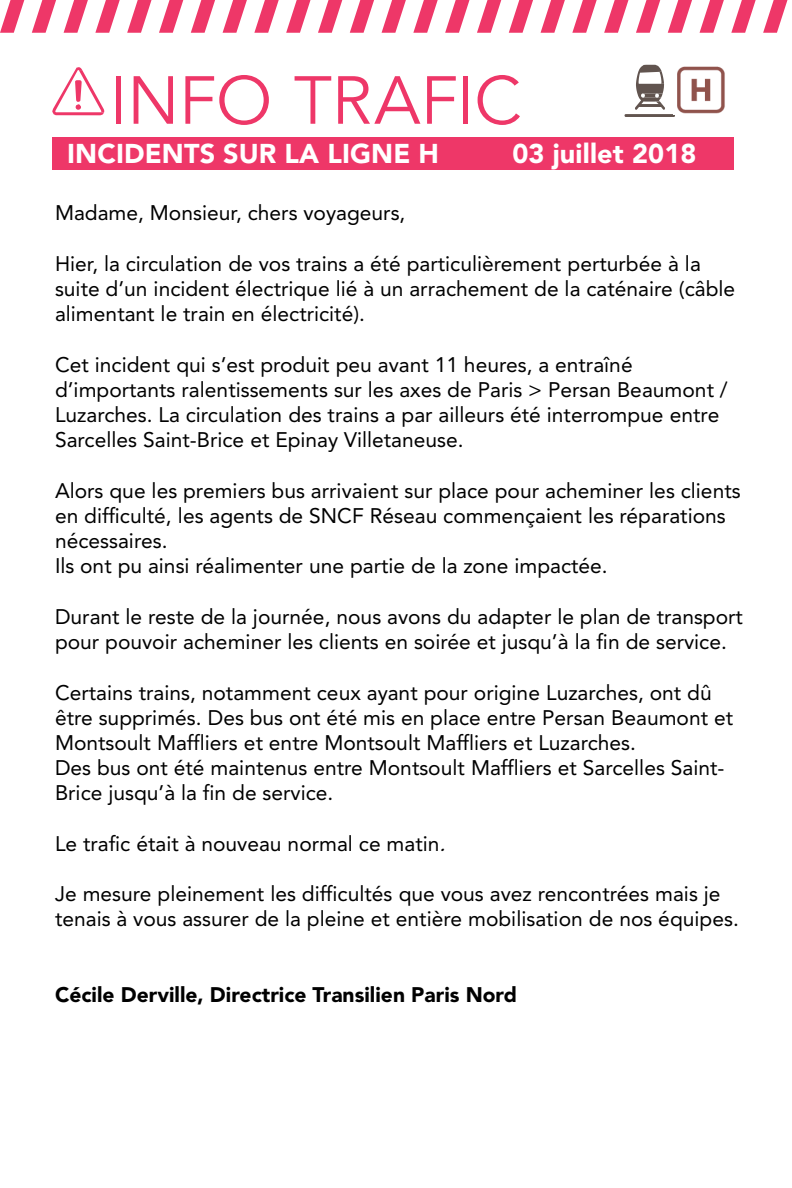
<style>
.page{position:relative;width:792px;height:1188px;background:#fff}
.page>*{position:absolute;margin:0;border:0;box-sizing:border-box;transform-origin:0 0}
.t1{font:67.12px "Avenir LT Std";letter-spacing:-.005em;color:#ee3768}
.t2{font:900 27px "Avenir LT Std";letter-spacing:.005em;color:#fff}
.t3{font:21px/25.2px "Avenir LT Std";color:#000}
.t4{font:900 21px "Avenir LT Std";color:#000}
.s1{font-style:italic}
</style>
<div class="page">
<svg style="left:52px;top:67px;width:52px;height:48px"></svg>
<svg style="left:572px;top:0;width:24px;height:33px"></svg>
<svg style="left:540px;top:0;width:24px;height:33px"></svg>
<svg style="left:508px;top:0;width:25px;height:33px"></svg>
<svg style="left:477px;top:0;width:24px;height:33px"></svg>
<svg style="left:445px;top:0;width:24px;height:33px"></svg>
<svg style="left:413px;top:0;width:24px;height:33px"></svg>
<svg style="left:381px;top:0;width:25px;height:33px"></svg>
<svg style="left:349px;top:0;width:25px;height:33px"></svg>
<svg style="left:318px;top:0;width:24px;height:33px"></svg>
<svg style="left:286px;top:0;width:24px;height:33px"></svg>
<svg style="left:254px;top:0;width:24px;height:33px"></svg>
<svg style="left:222px;top:0;width:25px;height:33px"></svg>
<svg style="left:191px;top:0;width:24px;height:33px"></svg>
<svg style="left:159px;top:0;width:24px;height:33px"></svg>
<svg style="left:127px;top:0;width:24px;height:33px"></svg>
<svg style="left:95px;top:0;width:25px;height:33px"></svg>
<svg style="left:64px;top:0;width:24px;height:33px"></svg>
<svg style="left:32px;top:0;width:24px;height:33px"></svg>
<svg style="left:0;top:0;width:24px;height:33px"></svg>
<svg style="left:604px;top:0;width:24px;height:33px"></svg>
<svg style="left:636px;top:0;width:24px;height:33px"></svg>
<svg style="left:667px;top:0;width:24px;height:33px"></svg>
<svg style="left:699px;top:0;width:24px;height:33px"></svg>
<svg style="left:731px;top:0;width:24px;height:33px"></svg>
<svg style="left:763px;top:0;width:24px;height:33px"></svg>
<svg style="left:624px;top:65px;width:50px;height:52px"></svg>
<div style="left:52px;top:138px;width:681px;height:32px;background:#ee3768"></div>
<img style="left:673px;top:65px;width:52px;height:49px">
<h1 class="t1" style="left:110px;top:62px;width:413px">INFO TRAFIC</h1>
<p class="t2" style="left:67px;top:137px;width:373px">INCIDENTS SUR LA LIGNE H</p>
<p class="t2" style="left:512px;top:137px;width:186px">03 juillet 2018</p>
<p class="t3" style="left:55px;top:200px;width:352px">Madame, Monsieur, chers voyageurs,</p>
<p class="t3" style="left:55px;top:251px;width:681px">Hier, la circulation de vos trains a été particulièrement perturbée à la suite d’un incident électrique lié à un arrachement de la caténaire (câble alimentant le train en électricité).</p>
<p class="t3" style="left:55px;top:352px;width:674px">Cet incident qui s’est produit peu avant 11 heures, a entraîné d’importants ralentissements sur les axes de Paris &gt; Persan Beaumont / Luzarches. La circulation des trains a par ailleurs été interrompue entre Sarcelles Saint-Brice et Epinay Villetaneuse.</p>
<p class="t3" style="left:55px;top:478px;width:687px">Alors que les premiers bus arrivaient sur place pour acheminer les clients en difficulté, les agents de SNCF Réseau commençaient les réparations nécessaires.</p>
<p class="t3" style="left:55px;top:553px;width:554px">Ils ont pu ainsi réalimenter une partie de la zone impactée.</p>
<p class="t3" style="left:55px;top:604px;width:689px">Durant le reste de la journée, nous avons du adapter le plan de transport pour pouvoir acheminer les clients en soirée et jusqu’à la fin de service.</p>
<p class="t3" style="left:55px;top:679px;width:679px">Certains trains, notamment ceux ayant pour origine Luzarches, ont dû être supprimés. Des bus ont été mis en place entre Persan Beaumont et<br>Montsoult Maffliers et entre Montsoult Maffliers et Luzarches.</p>
<p class="t3" style="left:55px;top:755px;width:671px">Des bus ont été maintenus entre Montsoult Maffliers et Sarcelles Saint-<br>Brice jusqu’à la fin de service.</p>
<p class="t3" style="left:55px;top:831px;width:400px">Le trafic était à nouveau normal ce matin<span class="s1">.</span></p>
<p class="t3" style="left:55px;top:881px;width:685px">Je mesure pleinement les difficultés que vous avez rencontrées mais je tenais à vous assurer de la pleine et entière mobilisation de nos équipes.</p>
<p class="t4" style="left:55px;top:981px;width:463px">Cécile Derville, Directrice Transilien Paris Nord</p>
</div>
